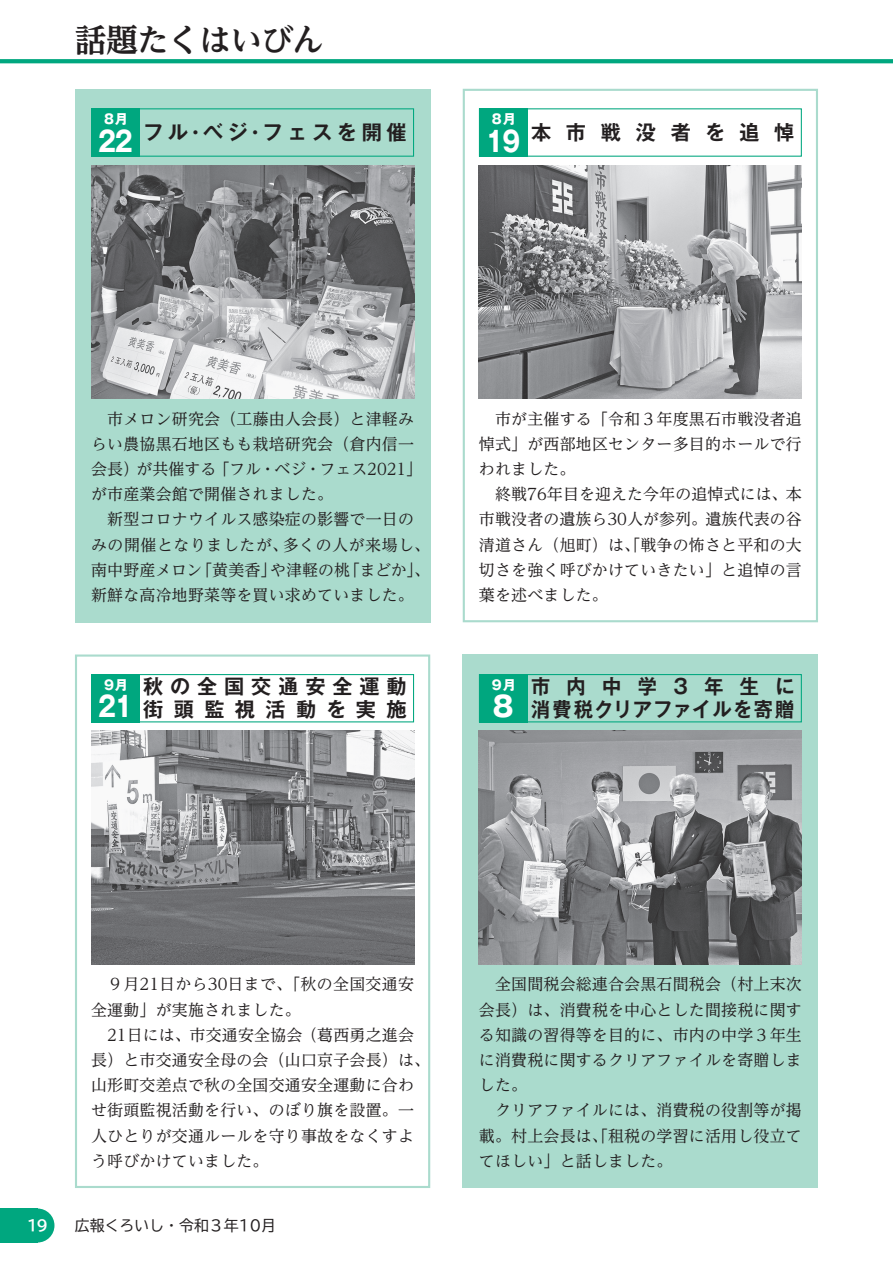
<style>
.page{position:relative;width:893px;height:1263px;background:#fff}
.page>*{position:absolute;margin:0;border:0;box-sizing:border-box;transform-origin:0 0}
.市報基本段落{font:700 31.95px "UD Reimin Pr 6";letter-spacing:-.025em;color:#231f20}
.市報基本段落-2{font:700 28.05px "Gothic MB101 Pr 6";color:#fff;scale:.83 1}
.市報基本段落-3{font:700 28.05px "Gothic MB101 Pr 6";color:#fff}
.市報基本段落-4{font:700 20.25px "Gothic MB101 Pr 6 De";letter-spacing:.07em;color:#231f20;scale:.95 1}
.市報基本段落-5{font:700 20.25px "Gothic MB101 Pr 6 De";letter-spacing:.225em;color:#231f20}
.市報基本段落-6{font:700 20.25px "Gothic MB101 Pr 6 De";letter-spacing:.34em;color:#231f20}
.市報基本段落-7{font:700 20.25px "Gothic MB101 Pr 6 De";letter-spacing:.515em;color:#231f20}
.市報基本段落-8{font:700 20.25px "Gothic MB101 Pr 6 De";letter-spacing:.34em;color:#231f20;scale:.95 1}
.市報基本段落-9{font:700 20.25px "Gothic MB101 Pr 6 De";letter-spacing:.73em;color:#231f20}
.市報基本段落-10{font:15.9px/25.2px "UD Reimin Pr 6";letter-spacing:.015em;color:#231f20}
.市報基本段落-11{font:15.9px "UD Reimin Pr 6";letter-spacing:-.005em;color:#231f20}
.市報基本段落-12{font:15.9px "UD Reimin Pr 6";letter-spacing:.035em;color:#231f20}
.t1{font:14.85px "TBUD Go Std";color:#231f20}
.t2{font:700 14.85px "TBUD Go Std";color:#fff}
.市報基本段落-13{font:700 13.35px "Gothic MB101 Pr 6";letter-spacing:-.05em;color:#fff}
</style>
<div class="page">
<div style="left:463px;top:89px;width:355px;height:533px;background:#fff;border:2px solid #aadbcd"></div>
<div style="left:463px;top:654px;width:355px;height:534px;background:#aadbcd"></div>
<div style="left:75px;top:89px;width:355px;height:533px;background:#aadbcd"></div>
<div style="left:75px;top:654px;width:355px;height:534px;background:#fff;border:2px solid #aadbcd"></div>
<div style="left:479px;top:674px;width:323px;height:48px;border:1px solid #00a77f"></div>
<div style="left:91px;top:108px;width:323px;height:49px;border:1px solid #00a77f"></div>
<div style="left:91px;top:674px;width:323px;height:48px;border:1px solid #00a77f"></div>
<div style="left:479px;top:108px;width:48px;height:49px;background:#00a77f"></div>
<div style="left:91px;top:674px;width:48px;height:48px;background:#00a77f"></div>
<div style="left:479px;top:674px;width:48px;height:48px;background:#00a77f"></div>
<div style="left:91px;top:108px;width:48px;height:49px;background:#00a77f"></div>
<img style="left:479px;top:165px;width:323px;height:234px">
<img style="left:91px;top:165px;width:323px;height:234px">
<img style="left:91px;top:731px;width:323px;height:233px">
<img style="left:479px;top:731px;width:323px;height:233px">
<svg style="left:0;top:59px;width:893px;height:4px;background:#06a982"></svg>
<div style="left:0;top:1208px;width:37px;height:34px;background:#00a77f"></div>
<div style="left:20px;top:1208px;width:34px;height:34px;background:#00a77f;border-radius:50%"></div>
<p class="市報基本段落" style="left:75px;top:14px;width:251px">話題たくはいびん</p>
<p class="市報基本段落-13" style="left:102px;top:108px;width:27px">８月</p>
<p class="市報基本段落-2" style="left:98px;top:118px;width:43px">22</p>
<p class="市報基本段落-5" style="left:143px;top:116px;width:265px">フル・ベジ・フェスを開催</p>
<p class="市報基本段落-13" style="left:490px;top:108px;width:27px">８月</p>
<p class="市報基本段落-2" style="left:486px;top:118px;width:43px">19</p>
<p class="市報基本段落-9" style="left:531px;top:116px;width:265px">本市戦没者を追悼</p>
<p class="市報基本段落-10" style="left:107px;top:405px;width:308px">市メロン研究会（工藤由人会長）と津軽み</p>
<p class="市報基本段落-10" style="left:91px;top:431px;width:324px">らい農協黒石地区もも栽培研究会（倉内信一</p>
<p class="市報基本段落-11" style="left:214px;top:456px;width:210px">「フル・ベジ・フェス2021「</p>
<p class="市報基本段落-10" style="left:91px;top:456px;width:244px">会長）<br>が市産業会館で開催されました。</p>
<p class="市報基本段落-10" style="left:283px;top:506px;width:149px;text-indent:-175px">新型コロナウイルス感染症の影響で一日の多くの人が来場し、</p>
<p class="市報基本段落-10" style="left:136px;top:456px;width:81px">が共催する</p>
<p class="市報基本段落-12" style="left:91px;top:532px;width:199px">みの開催となりましたが、</p>
<p class="市報基本段落-10" style="left:196px;top:557px;width:81px">「黄美香」</p>
<p class="市報基本段落-10" style="left:344px;top:557px;width:87px">「まどか、「</p>
<p class="市報基本段落-10" style="left:91px;top:557px;width:324px">南中野産メロン<br>新鮮な高冷地野菜等を買い求めていました。</p>
<p class="市報基本段落-10" style="left:270px;top:557px;width:81px">や津軽の桃</p>
<p class="市報基本段落-13" style="left:102px;top:673px;width:27px">９月</p>
<p class="市報基本段落-2" style="left:98px;top:683px;width:43px">21</p>
<p class="市報基本段落-6" style="left:143px;top:670px;width:265px">秋の全国交通安全運動</p>
<p class="市報基本段落-7" style="left:143px;top:693px;width:265px">街頭監視活動を実施</p>
<p class="市報基本段落-10" style="left:479px;top:405px;width:324px;text-align:justify;text-indent:16px">市が主催する「令和３年度黒石市戦没者追悼式」が西部地区センター多目的ホールで行われました。</p>
<p class="市報基本段落-10" style="left:479px;top:481px;width:324px;text-align:justify;text-indent:16px">終戦76年目を迎えた今年の追悼式には、本市戦没者の遺族ら30人が参列。遺族代表の谷清道さん（旭町）は、「戦争の怖さと平和の大切さを強く呼びかけていきたい」と追悼の言葉を述べました。</p>
<p class="市報基本段落-13" style="left:490px;top:673px;width:27px">９月</p>
<p class="市報基本段落-3" style="left:489px;top:683px;width:30px">８</p>
<p class="市報基本段落-8" style="left:531px;top:670px;width:134px">市内中学</p>
<p class="市報基本段落-4" style="left:531px;top:693px;width:279px">消費税クリアファイルを寄贈</p>
<p class="市報基本段落-8" style="left:704px;top:670px;width:97px">年生に</p>
<p class="市報基本段落-8" style="left:671px;top:670px;width:22px">３</p>
<p class="t2" style="left:27px;top:1213px;width:23px">19</p>
<p class="市報基本段落-10" style="left:91px;top:971px;width:324px;text-indent:16px">９月21日から30日まで、「秋の全国交通安全運動」が実施されました。</p>
<p class="市報基本段落-10" style="left:91px;top:1021px;width:340px;text-indent:16px">21日には、市交通安全協会（葛西勇之進会長）と市交通安全母の会（山口京子会長）は、山形町交差点で秋の全国交通安全運動に合わせ街頭監視活動を行い、のぼり旗を設置。一人ひとりが交通ルールを守り事故をなくすよう呼びかけていました。</p>
<p class="t1" style="left:75px;top:1213px;width:203px">広報くろいし・令和３年10月</p>
<p class="市報基本段落-10" style="left:479px;top:971px;width:324px;text-align:justify;text-indent:16px">全国間税会総連合会黒石間税会（村上末次会長）は、消費税を中心とした間接税に関する知識の習得等を目的に、市内の中学３年生に消費税に関するクリアファイルを寄贈しました。</p>
<p class="市報基本段落-10" style="left:479px;top:1097px;width:324px;text-align:justify;text-indent:16px">クリアファイルには、消費税の役割等が掲載。村上会長は、「租税の学習に活用し役立ててほしい」と話しました。</p>
</div>
